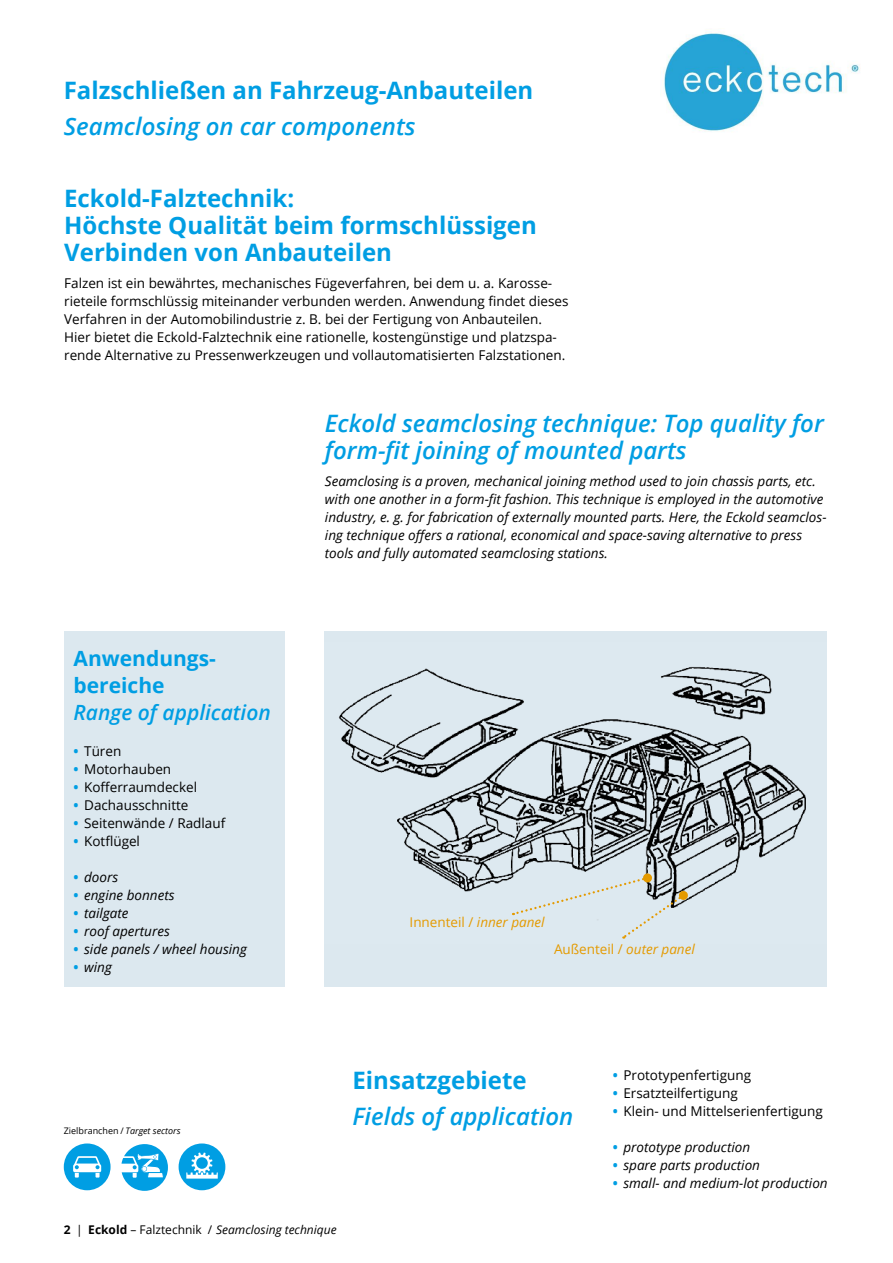
<style>
.page{position:relative;width:893px;height:1263px;background:#fff}
.page>*{position:absolute;margin:0;border:0;box-sizing:border-box;transform-origin:0 0}
.t1{font:700 24px/27px "Open Sans";color:#009ee3}
.t2{font:italic 600 24px/27px "Open Sans";color:#009ee3}
.t3{font:700 21px/27px "Open Sans";color:#009ee3}
.t4{font:italic 600 21px "Open Sans";color:#009ee3}
.t5{font:13.5px/18px "Open Sans";color:#000}
.t6{font:italic 13.5px/18px "Open Sans";color:#000}
.t7{font:13.5px "Open Sans";color:#e49a00}
.t8{font:italic 12px "Open Sans";color:#000}
.t9{font:9px "Open Sans";color:#000}
.s1{font-weight:700;color:#009ee3}
.s2{font-weight:700;font-style:normal;color:#009ee3}
.s3{font-style:italic}
.s4{font-weight:700;font-style:normal}
.s5{font-style:normal}
</style>
<div class="page">
<div style="left:64px;top:1143px;width:47px;height:47px;background:#009ee3;border-radius:50%"></div>
<svg style="left:73px;top:1156px;width:28px;height:21px"></svg>
<svg style="left:121px;top:1144px;width:47px;height:47px"></svg>
<div style="left:179px;top:1143px;width:46px;height:47px;background:#009ee3;border-radius:50%"></div>
<svg style="left:186px;top:1152px;width:32px;height:26px"></svg>
<div style="left:324px;top:631px;width:502px;height:356px;background:#dce8ef"></div>
<img style="left:339px;top:666px;width:467px;height:234px">
<svg style="left:512px;top:873px;width:176px;height:66px"></svg>
<div style="left:64px;top:631px;width:220px;height:356px;background:#dce8ef"></div>
<img style="left:663px;top:32px;width:197px;height:99px">
<h1 class="t1" style="left:64px;top:76px;width:471px">Falzschließen an Fahrzeug-Anbauteilen</h1>
<h1 class="t2" style="left:64px;top:113px;width:353px">Seamclosing on car components</h1>
<h1 class="t1" style="left:64px;top:184px;width:474px">Eckold-Falztechnik:<br>Höchste Qualität beim formschlüssigen<br>Verbinden von Anbauteilen</h1>
<p class="t5" style="left:64px;top:274px;width:506px">Falzen ist ein bewährtes, mechanisches Fügeverfahren, bei dem u. a. Karosse&shy;rieteile formschlüssig miteinander verbunden werden. Anwendung findet dieses Verfahren in der Automobilindustrie z. B. bei der Fertigung von Anbauteilen.<br>Hier bietet die Eckold-Falztechnik eine rationelle, kostengünstige und platzspa&shy;rende Alternative zu Pressenwerkzeugen und vollautomatisierten Falzstationen.</p>
<h2 class="t3" style="left:74px;top:645px;width:144px">Anwendungs&shy;bereiche</h2>
<h2 class="t4" style="left:74px;top:698px;width:199px">Range of application</h2>
<p class="t5" style="left:74px;top:742px;width:49px"><span class="s1">•</span> Türen</p>
<p class="t5" style="left:74px;top:760px;width:99px"><span class="s1">•</span> Motorhauben</p>
<p class="t5" style="left:74px;top:778px;width:125px"><span class="s1">•</span> Kofferraumdeckel</p>
<p class="t5" style="left:74px;top:796px;width:116px"><span class="s1">•</span> Dachausschnitte</p>
<p class="t5" style="left:74px;top:814px;width:153px"><span class="s1">•</span> Seitenwände / Radlauf</p>
<p class="t5" style="left:74px;top:832px;width:68px"><span class="s1">•</span> Kotflügel</p>
<p class="t6" style="left:74px;top:868px;width:46px"><span class="s2">•</span> doors</p>
<p class="t6" style="left:74px;top:886px;width:102px"><span class="s2">•</span> engine bonnets</p>
<p class="t6" style="left:74px;top:904px;width:56px"><span class="s2">•</span> tailgate</p>
<p class="t6" style="left:74px;top:922px;width:98px"><span class="s2">•</span> roof apertures</p>
<p class="t6" style="left:74px;top:940px;width:175px"><span class="s2">•</span> side panels / wheel housing</p>
<p class="t6" style="left:74px;top:958px;width:40px"><span class="s2">•</span> wing</p>
<p class="t9" style="left:64px;top:1125px;width:118px">Zielbranchen / <span class="s3">Target sectors</span></p>
<h1 class="t2" style="left:325px;top:410px;width:500px">Eckold seamclosing technique: Top quality for form-fit joining of mounted parts</h1>
<p class="t6" style="left:325px;top:472px;width:503px">Seamclosing is a proven, mechanical joining method used to join chassis parts, etc. with one another in a form-fit fashion. This technique is employed in the automotive industry, e. g. for fabrication of externally mounted parts. Here, the Eckold seamclos&shy;ing technique offers a rational, economical and space-saving alternative to press tools and fully automated seamclosing stations.</p>
<p class="t7" style="left:410px;top:913px;width:137px">Innenteil / <span class="s3">inner panel</span></p>
<p class="t7" style="left:554px;top:940px;width:142px">Außenteil / <span class="s3">outer panel</span></p>
<h1 class="t1" style="left:353px;top:1066px;width:176px">Einsatzgebiete</h1>
<h1 class="t2" style="left:353px;top:1103px;width:222px">Fields of application</h1>
<p class="t5" style="left:613px;top:1066px;width:140px"><span class="s1">•</span> Prototypenfertigung</p>
<p class="t5" style="left:613px;top:1084px;width:127px"><span class="s1">•</span> Ersatzteilfertigung</p>
<p class="t5" style="left:613px;top:1102px;width:211px"><span class="s1">•</span> Klein- und Mittelserienfertigung</p>
<p class="t6" style="left:613px;top:1138px;width:139px"><span class="s2">•</span> prototype production</p>
<p class="t6" style="left:613px;top:1156px;width:149px"><span class="s2">•</span> spare parts production</p>
<p class="t6" style="left:613px;top:1174px;width:216px"><span class="s2">•</span> small- and medium-lot production</p>
<p class="t8" style="left:64px;top:1221px;width:274px"><span class="s4">2</span> <span class="s5">|</span> <span class="s4">Eckold</span> <span class="s5">– Falztechnik /</span> Seamclosing technique</p>
</div>
